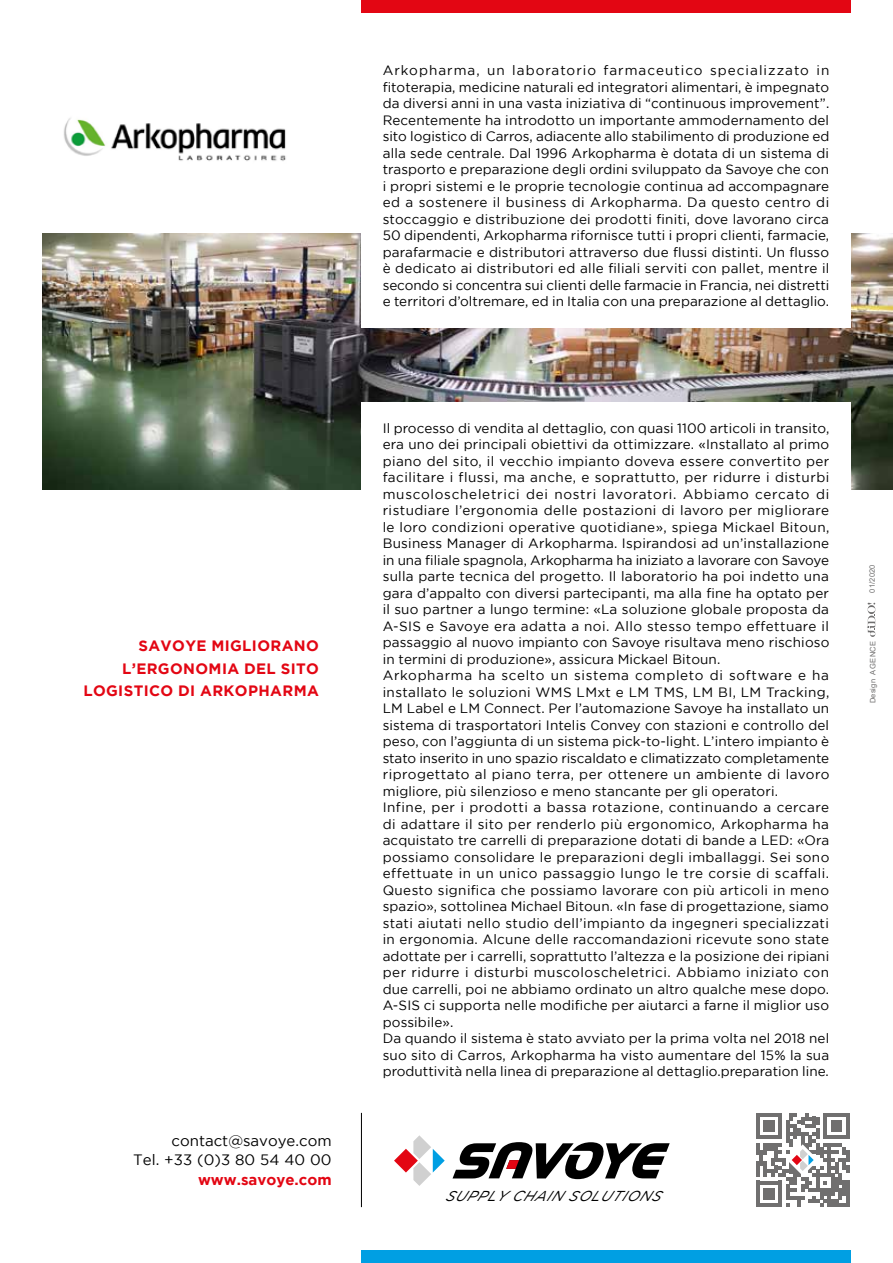
<style>
.page{position:relative;width:893px;height:1263px;background:#fff}
.page>*{position:absolute;margin:0;border:0;box-sizing:border-box;transform-origin:0 0}
.t1{font:700 15px/22.5px "Gotham";letter-spacing:.025em;color:#e30613;text-align:right}
.t2{font:15px/19.5px "Gotham";color:#000;text-align:right}
.t3{font:700 15px "Gotham";color:#e30613}
.t4{font:italic 14.4px "Gotham";color:#000}
.t5{font:13.5px/16.5px "Gotham";letter-spacing:.015em;color:#000;text-align:justify}
.t6{font:7.5px "Arial";letter-spacing:.025em;color:#706f6f}
</style>
<div class="page">
<svg style="left:867px;top:603px;width:8px;height:34px"></svg>
<div style="left:361px;top:0;width:489px;height:13px;background:#e30613"></div>
<div style="left:361px;top:1250px;width:489px;height:13px;background:#009fe3"></div>
<svg style="left:453px;top:1142px;width:217px;height:37px"></svg>
<svg style="left:394px;top:1135px;width:51px;height:51px"></svg>
<svg style="left:756px;top:1113px;width:94px;height:94px"></svg>
<hr style="left:361px;top:1113px;width:1px;height:94px;background:#000">
<img style="left:43px;top:234px;width:850px;height:255px">
<div style="left:361px;top:21px;width:489px;height:306px;background:#fff"></div>
<div style="left:361px;top:402px;width:489px;height:704px;background:#fff"></div>
<img style="left:64px;top:118px;width:222px;height:43px">
<p class="t1" style="left:83px;top:634px;width:237px">SAVOYE MIGLIORANO<br>L’ERGONOMIA DEL SITO<br>LOGISTICO DI ARKOPHARMA</p>
<p class="t2" style="left:133px;top:1131px;width:200px">contact@savoye.com<br>Tel. +33 (0)3 80 54 40 00</p>
<p class="t3" style="left:198px;top:1171px;width:135px">www.savoye.com</p>
<p class="t5" style="left:383px;top:62px;width:448px">Arkopharma, un laboratorio farmaceutico specializzato in fitoterapia, medicine naturali ed integratori alimentari, è impegnato da diversi anni in una vasta iniziativa di “continuous improvement”.<br>Recentemente ha introdotto un importante ammodernamento del sito logistico di Carros, adiacente allo stabilimento di produzione ed alla sede centrale. Dal 1996 Arkopharma è dotata di un sistema di trasporto e preparazione degli ordini sviluppato da Savoye che con i propri sistemi e le proprie tecnologie continua ad accompagnare ed a sostenere il business di Arkopharma. Da questo centro di stoccaggio e distribuzione dei prodotti finiti, dove lavorano circa 50 dipendenti, Arkopharma rifornisce tutti i propri clienti, farmacie, parafarmacie e distributori attraverso due flussi distinti. Un flusso è dedicato ai distributori ed alle filiali serviti con pallet, mentre il secondo si concentra sui clienti delle farmacie in Francia, nei distretti e territori d’oltremare, ed in Italia con una preparazione al dettaglio.</p>
<p class="t5" style="left:383px;top:420px;width:448px;text-align:left">Il processo di vendita al dettaglio, con quasi 1100 articoli in transito, era uno dei principali obiettivi da ottimizzare. «Installato al primo piano del sito, il vecchio impianto doveva essere convertito per facilitare i flussi, ma anche, e soprattutto, per ridurre i disturbi muscoloscheletrici dei nostri lavoratori. Abbiamo cercato di ristudiare l’ergonomia delle postazioni di lavoro per migliorare le loro condizioni operative quotidiane», spiega Mickael Bitoun, Business Manager di Arkopharma. Ispirandosi ad un’installazione in una filiale spagnola, Arkopharma ha iniziato a lavorare con Savoye sulla parte tecnica del progetto. Il laboratorio ha poi indetto una gara d’appalto con diversi partecipanti, ma alla fine ha optato per il suo partner a lungo termine: «La soluzione globale proposta da A-SIS e Savoye era adatta a noi. Allo stesso tempo effettuare il passaggio al nuovo impianto con Savoye risultava meno rischioso in termini di produzione», assicura Mickael Bitoun.<br>Arkopharma ha scelto un sistema completo di software e ha installato le soluzioni WMS LMxt e LM TMS, LM BI, LM Tracking, LM Label e LM Connect. Per l’automazione Savoye ha installato un sistema di trasportatori Intelis Convey con stazioni e controllo del peso, con l’aggiunta di un sistema pick-to-light. L’intero impianto è stato inserito in uno spazio riscaldato e climatizzato completamente riprogettato al piano terra, per ottenere un ambiente di lavoro migliore, più silenzioso e meno stancante per gli operatori.<br>Infine, per i prodotti a bassa rotazione, continuando a cercare di adattare il sito per renderlo più ergonomico, Arkopharma ha acquistato tre carrelli di preparazione dotati di bande a LED: «Ora possiamo consolidare le preparazioni degli imballaggi. Sei sono effettuate in un unico passaggio lungo le tre corsie di scaffali.<br>Questo significa che possiamo lavorare con più articoli in meno spazio», sottolinea Michael Bitoun. «In fase di progettazione, siamo stati aiutati nello studio dell’impianto da ingegneri specializzati in ergonomia. Alcune delle raccomandazioni ricevute sono state adottate per i carrelli, soprattutto l’altezza e la posizione dei ripiani per ridurre i disturbi muscoloscheletrici. Abbiamo iniziato con due carrelli, poi ne abbiamo ordinato un altro qualche mese dopo.<br>A-SIS ci supporta nelle modifiche per aiutarci a farne il miglior uso possibile».<br>Da quando il sistema è stato avviato per la prima volta nel 2018 nel suo sito di Carros, Arkopharma ha visto aumentare del 15% la sua produttività nella linea di preparazione al dettaglio.preparation line.</p>
<p class="t6" style="left:867px;top:593px;width:30px;rotate:-90deg">01/2020</p>
<p class="t6" style="left:868px;top:703px;width:64px;rotate:-90deg">Design AGENCE</p>
<p class="t4" style="left:445px;top:1188px;width:223px">SUPPLY CHAIN SOLUTIONS</p>
</div>
